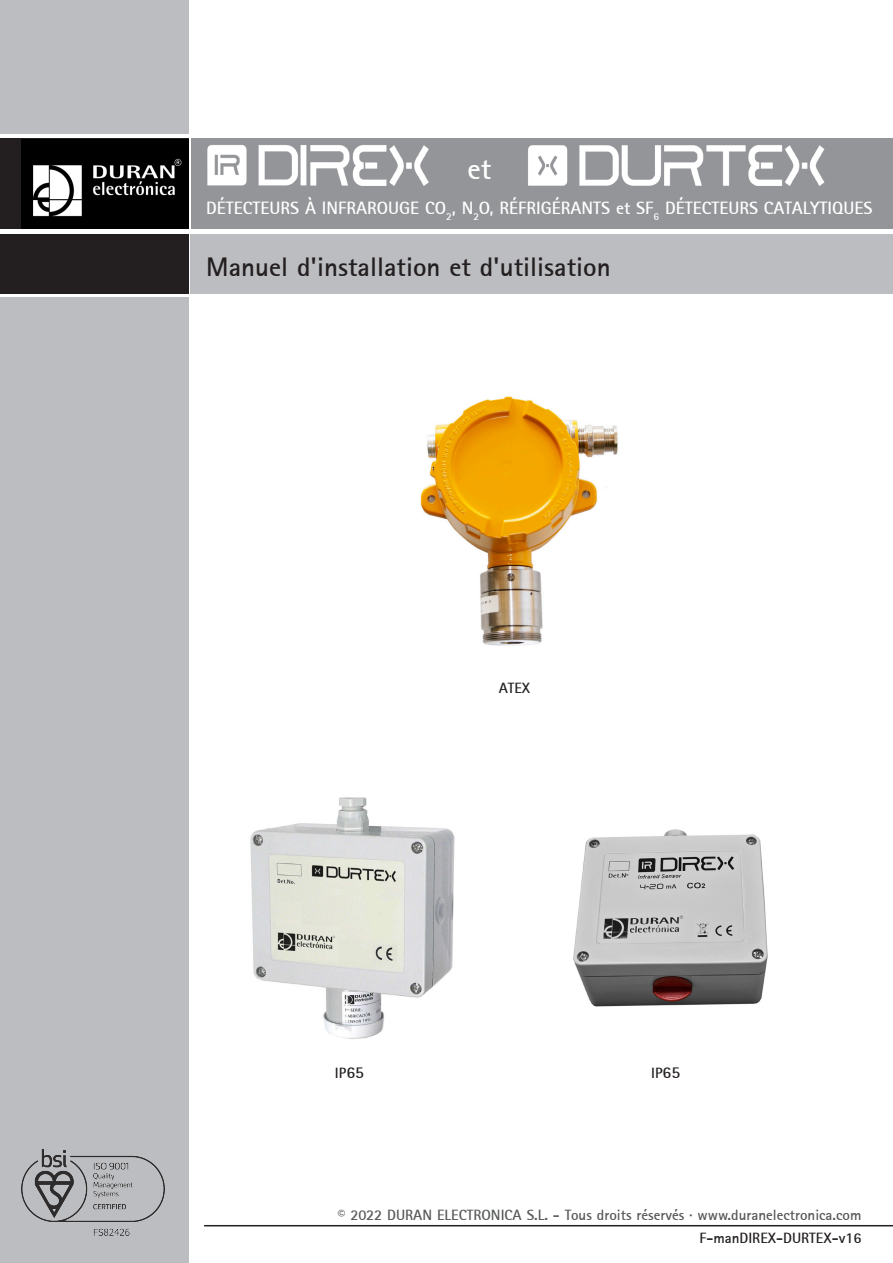
<style>
.page{position:relative;width:893px;height:1263px;background:#fff}
.page>*{position:absolute;margin:0;border:0;box-sizing:border-box;transform-origin:0 0}
.t1{font:700 30px "Rotis Sans Serif 65";color:#fff}
.t2{font:700 27px "Rotis Sans Serif 65";color:#231f20}
.t3{font:700 18px "Rotis Sans Serif 65";color:#fff}
.t4{font:700 15px "Rotis Sans Serif 65";color:#57585a}
.t5{font:700 15px "Rotis Sans Serif 65";color:#231f20}
.s1{font-size:16.5px}
</style>
<div class="page">
<div style="left:191px;top:234px;width:702px;height:59px;background:#bcbdc0"></div>
<div style="left:191px;top:138px;width:702px;height:91px;background:#939598"></div>
<div style="left:0;top:138px;width:189px;height:91px;background:#231f20"></div>
<div style="left:0;top:234px;width:189px;height:59px;background:#231f20"></div>
<div style="left:0;top:0;width:189px;height:134px;background:#bcbdc0"></div>
<div style="left:0;top:297px;width:189px;height:966px;background:#bcbdc0"></div>
<hr style="left:204px;top:1225px;width:689px;height:1px;background:#231f20">
<img style="left:21px;top:139px;width:168px;height:90px">
<img style="left:420px;top:396px;width:198px;height:250px">
<img style="left:250px;top:797px;width:205px;height:242px">
<img style="left:207px;top:145px;width:618px;height:40px">
<img style="left:21px;top:1149px;width:144px;height:86px">
<img style="left:573px;top:829px;width:195px;height:178px">
<p class="t1" style="left:467px;top:150px;width:25px">et</p>
<p class="t3" style="left:206px;top:197px;width:668px">DÉTECTEURS À INFRAROUGE CO<sub>2</sub>, N<sub>2</sub>O, RÉFRIGÉRANTS et SF<sub>6</sub> DÉTECTEURS CATALYTIQUES</p>
<p class="t2" style="left:206px;top:250px;width:406px">Manuel d'installation et d'utilisation</p>
<p class="t5" style="left:499px;top:678px;width:33px">ATEX</p>
<p class="t5" style="left:335px;top:1063px;width:31px">IP<span class="s1">65</span></p>
<p class="t5" style="left:651px;top:1063px;width:31px">IP<span class="s1">65</span></p>
<p class="t4" style="left:338px;top:1205px;width:525px">© 2022 DURAN ELECTRONICA S.L. - Tous droits réservés · www.duranelectronica.com</p>
<p class="t5" style="left:699px;top:1228px;width:163px">F-manDIREX-DURTEX-v16</p>
</div>
